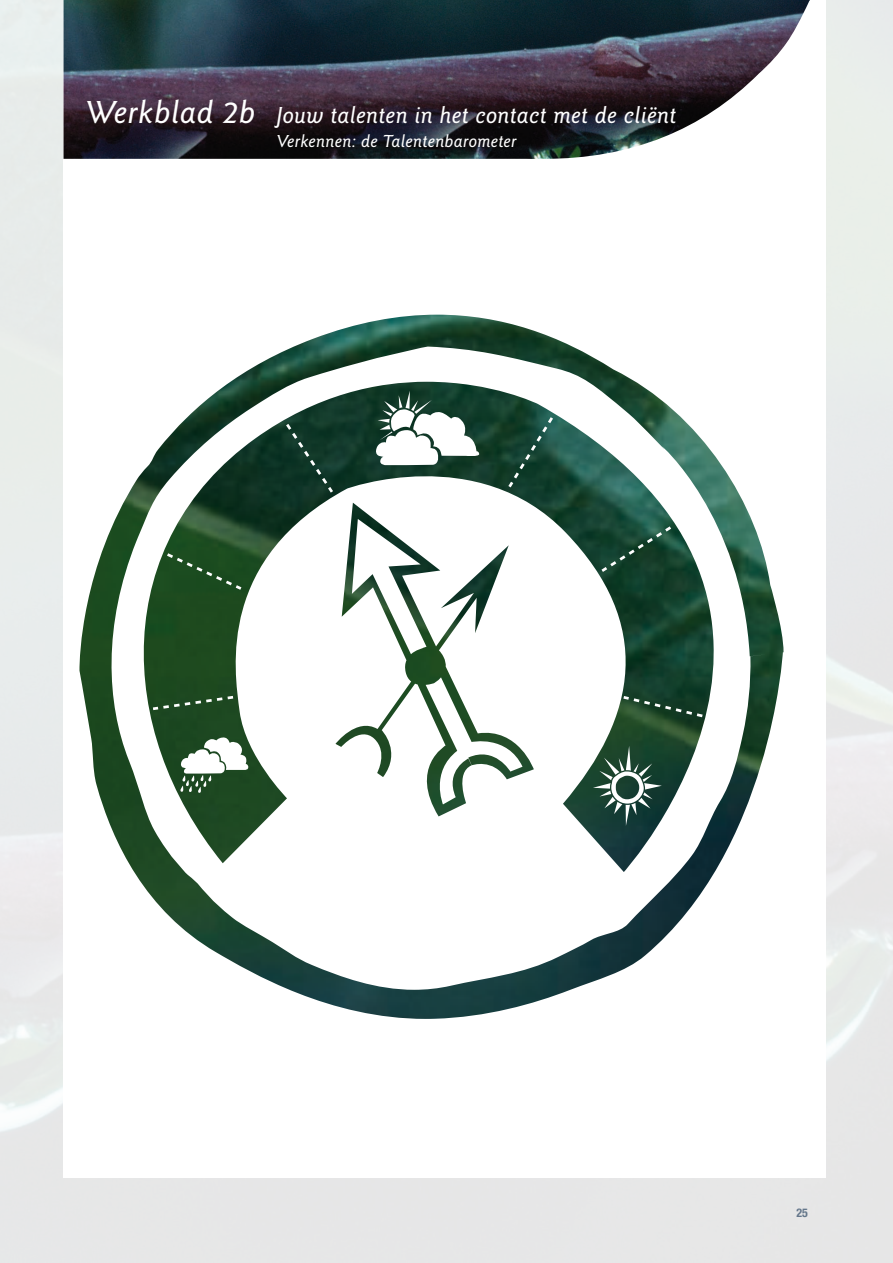
<style>
.page{position:relative;width:893px;height:1263px;background:#fff}
.page>*{position:absolute;margin:0;border:0;box-sizing:border-box;transform-origin:0 0}
.t1{font:italic 500 24px "Goudy Sans Std";letter-spacing:.015em;color:#fff}
.t2{font:italic 500 18px "Goudy Sans Std";letter-spacing:.015em;color:#fff}
.t3{font:700 condensed 12px "Helvetica Neue LT Std";color:#65778b}
.s1{font-size:33px}
</style>
<div class="page">
<img style="left:64px;top:0;width:319px;height:159px">
<img style="left:383px;top:0;width:427px;height:159px">
<img style="left:79px;top:315px;width:796px;height:704px">
<svg style="left:178px;top:737px;width:71px;height:56px"></svg>
<svg style="left:375px;top:391px;width:104px;height:23px;background:#264d3d"></svg>
<svg style="left:593px;top:746px;width:69px;height:80px;background:#406155"></svg>
<svg style="left:150px;top:414px;width:556px;height:305px"></svg>
<p class="t1" style="left:85px;top:102px;width:593px"><span class="s1">Werkblad 2b</span> Jouw talenten in het contact met de cliënt</p>
<p class="t2" style="left:276px;top:131px;width:242px">Verkennen: de Talentenbarometer</p>
<p class="t3" style="left:796px;top:1205px;width:13px">25</p>
</div>
